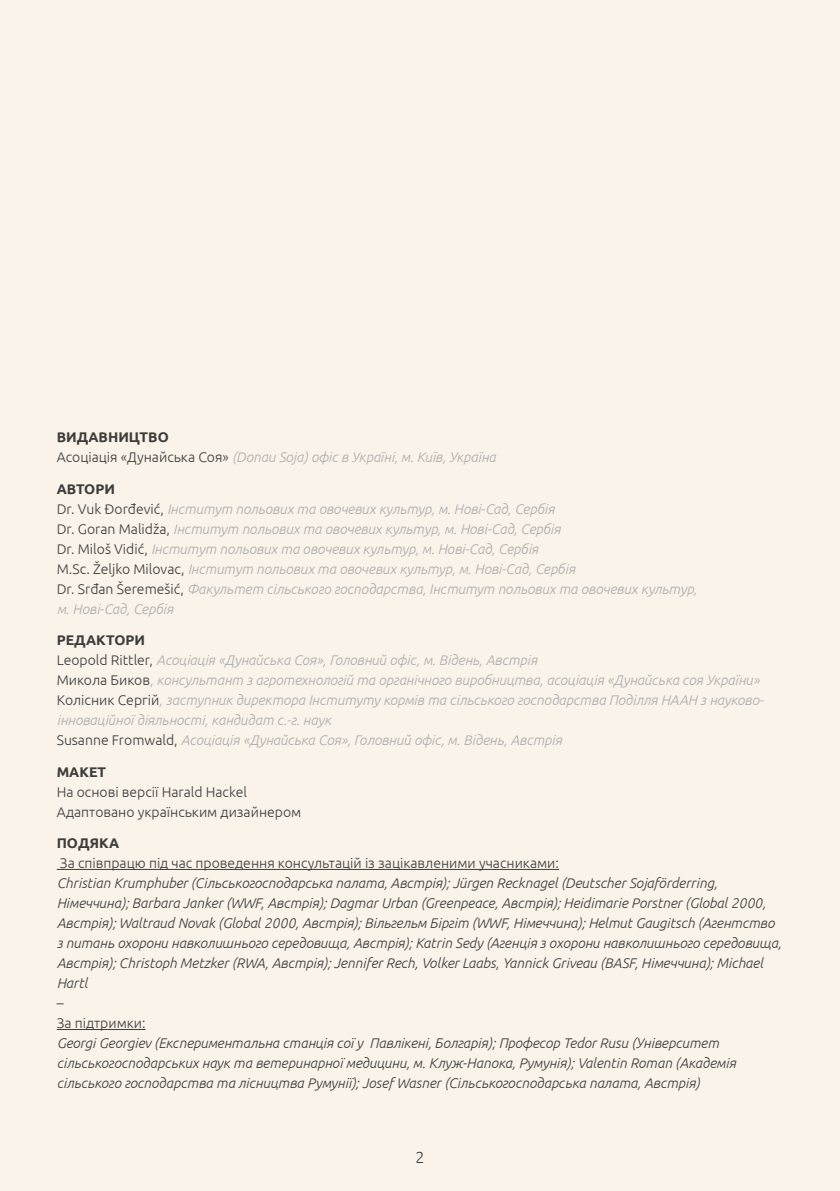
<style>
.page{position:relative;width:840px;height:1191px;background:#fff}
.page>*{position:absolute;margin:0;border:0;box-sizing:border-box;transform-origin:0 0}
.t1{font:300 16px "Ubuntu";color:#3c3c3b}
.t2{font:italic 300 14px/20px "Ubuntu";color:#aeadad}
.t3{font:italic 300 14px/20px "Ubuntu";color:#3c3c3b}
.t4{font:300 14px/20px "Ubuntu";color:#3c3c3b}
.t5{font:700 14px "Ubuntu";color:#3c3c3b}
.s1{font-weight:700;font-style:normal;color:#3c3c3b}
.s2{font-style:normal;color:#3c3c3b}
</style>
<div class="page">
<div style="left:0;top:0;width:839px;height:1191px;background:#f9f3e9"></div>
<hr style="left:57px;top:869px;width:501px;height:1px;background:#3c3c3b">
<hr style="left:57px;top:1029px;width:88px;height:1px;background:#3c3c3b">
<p class="t2" style="left:57px;top:427px;width:440px"><span class="s1">ВИДАВНИЦТВО<br></span><span class="s2">Асоціація «Дунайська Соя»</span> (Donau Soja) офіс в Україні, м. Київ, Україна</p>
<p class="t2" style="left:57px;top:478px;width:641px"><span class="s1">АВТОРИ<br></span><span class="s2">Dr. Vuk Đorđević,</span> Інститут польових та овочевих культур, м. Нові-Сад, Сербія<br><span class="s2">Dr. Goran Malidža,</span> Інститут польових та овочевих культур, м. Нові-Сад, Сербія<br><span class="s2">Dr. Miloš Vidić,</span> Інститут польових та овочевих культур, м. Нові-Сад, Сербія<br><span class="s2">M.Sc. Željko Milovac,</span> Інститут польових та овочевих культур, м. Нові-Сад, Сербія<br><span class="s2">Dr. Srđan Šeremešić,</span> Факультет сільського господарства, Інститут польових та овочевих культур, м. Нові-Сад, Сербія</p>
<p class="t2" style="left:57px;top:630px;width:708px"><span class="s1">РЕДАКТОРИ<br></span><span class="s2">Leopold Rittler,</span> Асоціація «Дунайська Соя», Головний офіс, м. Відень, Австрія<br><span class="s2">Микола Биков</span>, консультант з агротехнологій та органічного виробництва, асоціація «Дунайська соя України» <span class="s2">Колісник Сергій</span>, заступник директора Інституту кормів та сільського господарства Поділля НААН з науково&shy;інноваційної діяльності, кандидат с.-г. наук<br><span class="s2">Susanne Fromwald,</span> Асоціація «Дунайська Соя», Головний офіс, м. Відень, Австрія</p>
<p class="t5" style="left:57px;top:763px;width:51px">МАКЕТ</p>
<p class="t4" style="left:57px;top:781px;width:246px">На основі версії Harald Hackel<br>Адаптовано українським дизайнером</p>
<p class="t5" style="left:57px;top:834px;width:64px">ПОДЯКА</p>
<p class="t4" style="left:60px;top:852px;width:500px">За співпрацю під час проведення консультацій із зацікавленими учасниками:</p>
<p class="t3" style="left:57px;top:872px;width:725px">Christian Krumphuber (Сільськогосподарська палата, Австрія); Jürgen Recknagel (Deutscher Sojaförderring, Німеччина); Barbara Janker (WWF, Австрія); Dagmar Urban (Greenpeace, Австрія); Heidimarie Porstner (Global 2000, Австрія); Waltraud Novak (Global 2000, Австрія); Вільгельм Біргіт (WWF, Німеччина); Helmut Gaugitsch (Агентство з питань охорони навколишнього середовища, Австрія); Katrin Sedy (Агенція з охорони навколишнього середовища, Австрія); Christoph Metzker (RWA, Австрія); Jennifer Rech, Volker Laabs, Yannick Griveau (BASF, Німеччина); Michael Hartl</p>
<p class="t4" style="left:57px;top:992px;width:90px">–<br>За підтримки:</p>
<p class="t3" style="left:57px;top:1032px;width:680px">Georgi Georgiev (Експериментальна станція сої у Павлікені, Болгарія); Професор Tedor Rusu (Університет сільськогосподарських наук та ветеринарної медицини, м. Клуж-Напока, Румунія); Valentin Roman (Академія сільського господарства та лісництва Румунії); Josef Wasner (Сільськогосподарська палата, Австрія)</p>
<p class="t1" style="left:415px;top:1147px;width:11px">2</p>
</div>
